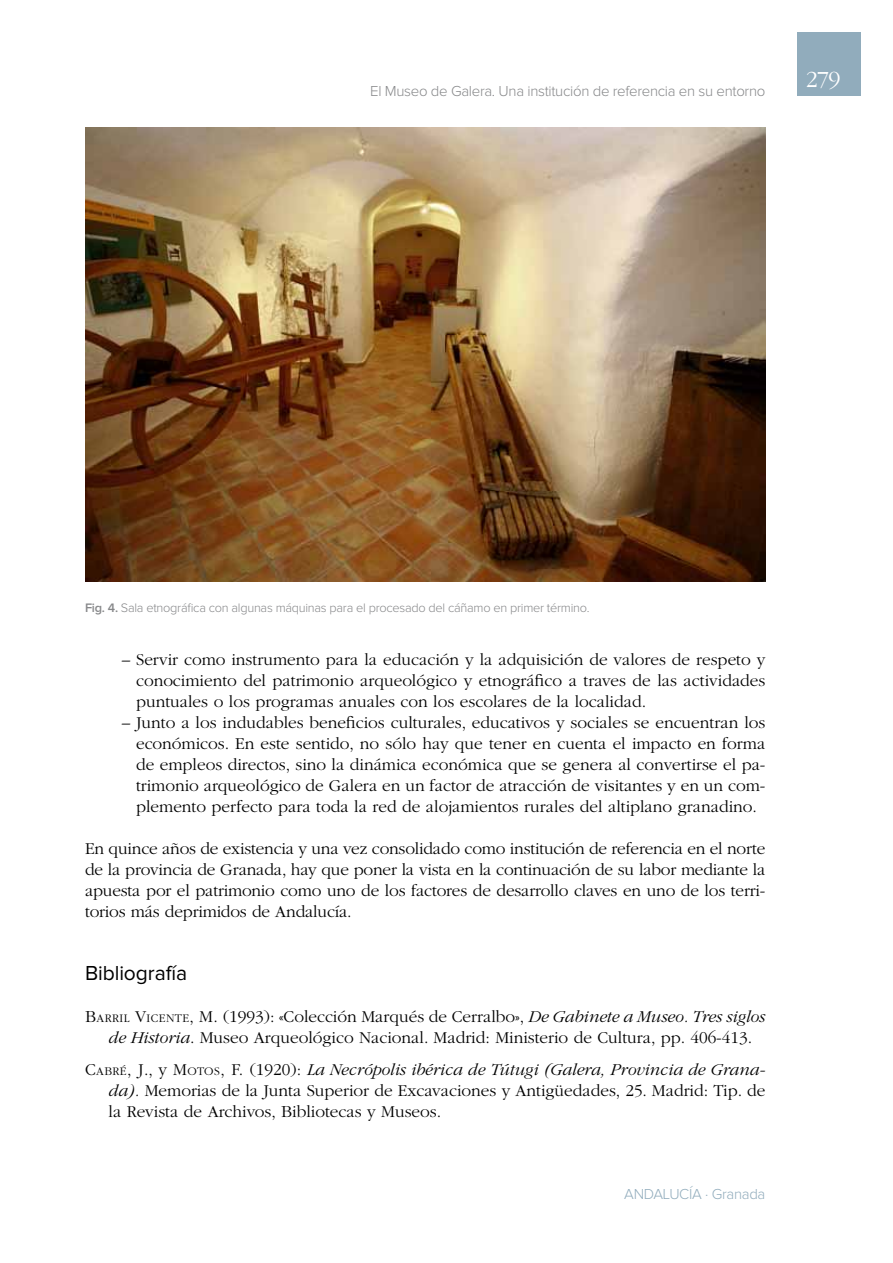
<style>
.page{position:relative;width:893px;height:1263px;background:#fff}
.page>*{position:absolute;margin:0;border:0;box-sizing:border-box;transform-origin:0 0}
.t1{font:300 24px "ITC Garamond Std";color:#fff}
.t2{font:21px "Proxima Nova";letter-spacing:-.005em;color:#000}
.t3{font:300 17.25px/21px "ITC Garamond Std";color:#000;text-align:justify}
.t4{font:300 15px "Proxima Nova";letter-spacing:-.02em;color:#87888a}
.t5{font:300 15px "Proxima Nova";letter-spacing:-.02em;color:#91acbc}
.t6{font:300 12.75px "Proxima Nova";letter-spacing:-.02em;color:#87888a}
.s1{font-weight:600}
.s2{font-style:inherit}
.s3{font-size:12.15px}
.s4{font-style:italic}
</style>
<div class="page">
<div style="left:797px;top:32px;width:64px;height:64px;background:#91acbc"></div>
<img style="left:85px;top:128px;width:680px;height:453px">
<p class="t4" style="left:370px;top:84px;width:397px">El Museo de Galera. Una institución de referencia en su entorno</p>
<h1 class="t1" style="left:806px;top:67px;width:36px">279</h1>
<p class="t6" style="left:85px;top:602px;width:506px"><span class="s1">Fig. 4.</span> Sala etnográfica con algunas máquinas para el procesado del cáñamo en primer término.</p>
<p class="t3" style="left:136px;top:650px;width:631px;text-indent:-14px">– Servir como instrumento para la educación y la adquisición de valores de respeto y conocimiento del patrimonio arqueológico y etnográfico a traves de las actividades puntuales o los programas anuales con los escolares de la localidad.</p>
<p class="t3" style="left:136px;top:713px;width:631px;text-indent:-14px">– Junto a los indudables beneficios culturales, educativos y sociales se encuentran los económicos. En este sentido, no sólo hay que tener en cuenta el impacto en forma de empleos directos, sino la dinámica económica que se genera al convertirse el pa&shy;trimonio arqueológico de Galera en un factor de atracción de visitantes y en un com&shy;plemento perfecto para toda la red de alojamientos rurales del altiplano granadino.</p>
<p class="t3" style="left:85px;top:839px;width:682px">En quince años de existencia y una vez consolidado como institución de referencia en el norte de la provincia de Granada, hay que poner la vista en la continuación de su labor mediante la apuesta por el patrimonio como uno de los factores de desarrollo claves en uno de los terri&shy;torios más deprimidos de Andalucía.</p>
<p class="t2" style="left:85px;top:964px;width:104px">Bibliografía</p>
<p class="t3" style="left:109px;top:1007px;width:658px;text-indent:-24px"><span class="s2">B</span><span class="s3">ARRIL</span> <span class="s2">V</span><span class="s3">ICENTE</span><span class="s2">, M.</span> (1993): «Colección Marqués de Cerralbo», <span class="s4">De Gabinete a Museo. Tres siglos de Historia</span>. Museo Arqueológico Nacional. Madrid: Ministerio de Cultura, pp. 406-413.</p>
<p class="t3" style="left:109px;top:1059px;width:658px;text-indent:-24px"><span class="s2">C</span><span class="s3">ABRÉ</span><span class="s2">, J</span>., y <span class="s2">M</span><span class="s3">OTOS</span><span class="s2">, F.</span> (1920): <span class="s4">La Necrópolis ibérica de Tútugi (Galera, Provincia de Grana&shy;da).</span> Memorias de la Junta Superior de Excavaciones y Antigüedades, 25. Madrid: Tip. de la Revista de Archivos, Bibliotecas y Museos.</p>
<p class="t5" style="left:624px;top:1187px;width:143px">ANDALUCÍA · Granada</p>
</div>
